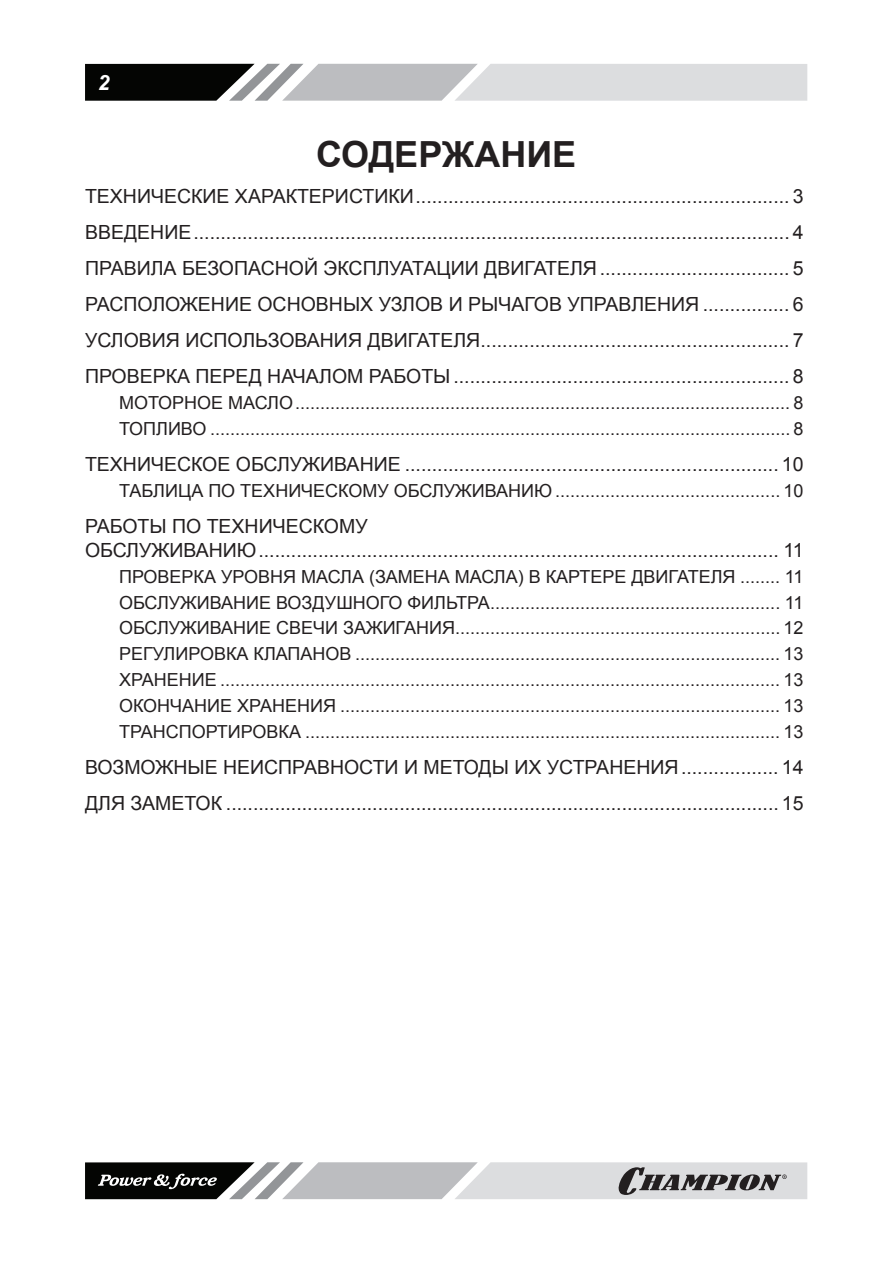
<style>
.page{position:relative;width:893px;height:1263px;background:#fff}
.page>*{position:absolute;margin:0;border:0;box-sizing:border-box;transform-origin:0 0}
.t1{font:700 36px "Arial";color:#231f20}
.t2{font:italic 700 21px "Arial";color:#fff}
.t3{font:19.5px/36.2px "Arial";color:#231f20}
.t4{font:18px/25.8px "Arial";color:#231f20}
</style>
<div class="page">
<svg style="left:85px;top:64px;width:722px;height:37px;background:#a8a9aa"></svg>
<svg style="left:85px;top:1162px;width:722px;height:37px;background:#a2a3a4"></svg>
<p class="t2" style="left:98px;top:68px;width:13px">2</p>
<h1 class="t1" style="left:316px;top:130px;width:262px">Содержание</h1>
<p class="t3" style="left:85px;top:178px;width:720px">Технические характеристики..................................................................... 3<br>ВВЕДЕНИЕ</p>
<p class="t3" style="left:85px;top:214px;width:720px;text-indent:108px">.............................................................................................................. 4<br>ПРАВИЛА БЕЗОПАСН</p>
<p class="t3" style="left:289px;top:250px;width:516px">ОЙ ЭКСПЛУАТАЦИИ ДВИГАТЕЛЯ................................... 5</p>
<p class="t3" style="left:85px;top:286px;width:14px">РАС</p>
<p class="t3" style="left:123px;top:286px;width:89px">ПОЛОЖЕНИЕ</p>
<p class="t3" style="left:257px;top:286px;width:401px">ОСНОВН ЫХ УЗЛОВ И РЫЧАГОВ УПРАВЛЕНИ</p>
<p class="t3" style="left:685px;top:286px;width:120px">Я ................ 6</p>
<p class="t3" style="left:85px;top:323px;width:41px">Услов</p>
<p class="t3" style="left:152px;top:323px;width:76px">ия испол</p>
<p class="t3" style="left:255px;top:323px;width:27px">ьзов</p>
<p class="t3" style="left:307px;top:323px;width:498px">ания двигателя......................................................... 7</p>
<p class="t3" style="left:85px;top:359px;width:68px">ПРОВЕРКА</p>
<p class="t3" style="left:196px;top:359px;width:28px">ПЕРЕ</p>
<p class="t3" style="left:249px;top:359px;width:33px">Д НАЧА</p>
<p class="t3" style="left:319px;top:359px;width:486px">ЛОМ РАБОТЫ .............................................................. 8</p>
<p class="t4" style="left:119px;top:390px;width:686px">МОТОРНОЕ МАСЛО................................................................................................... 8<br>ТОПЛИВО .................................................................................................................... 8</p>
<p class="t3" style="left:85px;top:447px;width:26px">ТЕХНИЧЕСК</p>
<p class="t3" style="left:202px;top:447px;width:159px">ОЕ ОБСЛУЖИ ВАНИЕ</p>
<p class="t3" style="left:405px;top:447px;width:400px">..................................................................... 10</p>
<p class="t4" style="left:119px;top:478px;width:146px">ТАБЛИ ЦА ПО ТЕХНИЧЕСК</p>
<p class="t4" style="left:349px;top:478px;width:161px">ОМУ ОБСЛУЖИ ВАНИ</p>
<p class="t4" style="left:534px;top:478px;width:271px">Ю ............................................. 10</p>
<p class="t3" style="left:85px;top:509px;width:148px">РАБОТЫ ПО ТЕХНИЧЕСК</p>
<p class="t3" style="left:324px;top:509px;width:45px">ОМУ</p>
<p class="t3" style="left:85px;top:532px;width:125px">ОБСЛУЖИ ВАНИ</p>
<p class="t3" style="left:237px;top:532px;width:568px">Ю................................................................................................ 11</p>
<p class="t4" style="left:119px;top:564px;width:686px">Пров ерка уров ня масла (замена масла) в картере дв игателя ........ 11<br>ОБСЛУЖИ ВАНИЕ</p>
<p class="t4" style="left:276px;top:589px;width:529px">ВОЗДУШНОГО ФИЛЬТРА.......................................................... 11</p>
<p class="t4" style="left:119px;top:615px;width:116px">ОБСЛУЖИ ВАНИЕ</p>
<p class="t4" style="left:276px;top:615px;width:38px">СВЕЧИ</p>
<p class="t4" style="left:343px;top:615px;width:75px">ЗАЖИ ГАНИ</p>
<p class="t4" style="left:119px;top:615px;width:686px;text-align:justify;text-indent:323px">Я................................................................. 12<br>РЕГУЛИРОВКА КЛАПАНОВ ..................................................................................... 13<br>ХРАНЕНИЕ</p>
<p class="t4" style="left:220px;top:667px;width:585px">................................................................................................................ 13</p>
<p class="t4" style="left:119px;top:693px;width:52px">ОКОНЧАНИЕ</p>
<p class="t4" style="left:237px;top:693px;width:14px">ХРАНЕНИ</p>
<p class="t4" style="left:323px;top:693px;width:482px">Я ........................................................................................ 13</p>
<p class="t4" style="left:119px;top:719px;width:24px">ТРАНС</p>
<p class="t4" style="left:179px;top:719px;width:626px">ПОРТИРОВКА ............................................................................................... 13</p>
<p class="t3" style="left:85px;top:749px;width:153px">ВОЗМОЖН ЫЕ НЕИС</p>
<p class="t3" style="left:278px;top:749px;width:321px">ПРАВН ОСТИ И МЕТОДЫ ИХ УСТРАНЕНИ</p>
<p class="t3" style="left:85px;top:749px;width:720px;text-align:right">Я.................. 14<br>ДЛЯ ЗАМЕТОК ...................................................................................................... 15</p>
</div>
